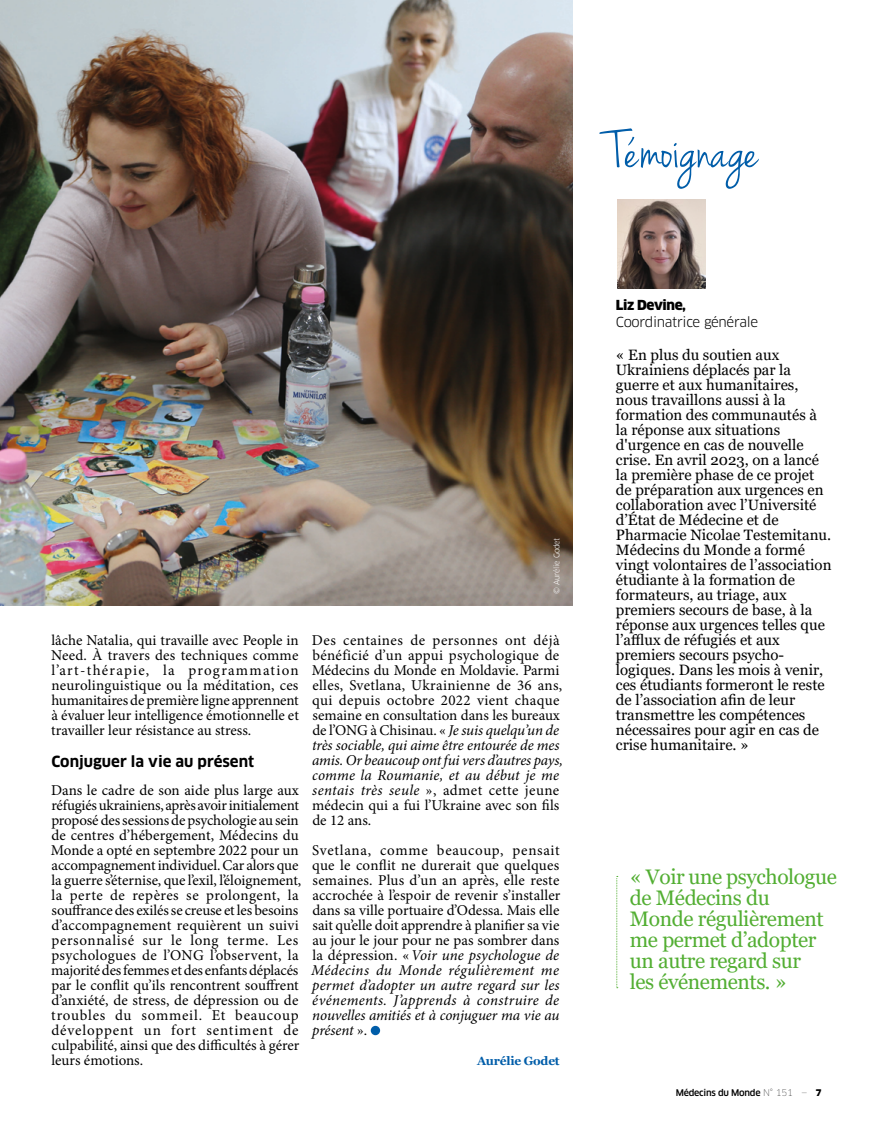
<style>
.page{position:relative;width:872px;height:1127px;background:#fff}
.page>*{position:absolute;margin:0;border:0;box-sizing:border-box;transform-origin:0 0}
.t1{font:55.5px "Jenna Sue";color:#005da9}
.t2{font:21px/21px "Georgia";letter-spacing:-.02em;color:#52ae32}
.t3{font:15px/15px "Minion Pro";color:#000;text-align:justify}
.t4{font:15px/15px "Georgia";color:#000}
.t5{font:700 15px "Clan OT";color:#000}
.t6{font:13.5px "Clan OT";letter-spacing:-.025em;color:#000}
.t7{font:900 13.5px "Clan OT";letter-spacing:-.025em;color:#000}
.t8{font:700 12px "Georgia";letter-spacing:-.02em;color:#005da9}
.t9{font:500 9px "Clan OT";letter-spacing:-.025em;color:#000}
.t10{font:7.5px "Clan OT";letter-spacing:-.03em;color:#fff}
.s1{font-style:italic}
.s2{font-weight:100}
.s3{font-weight:900}
</style>
<div class="page">
<img style="left:0;top:0;width:573px;height:605px">
<svg style="left:616px;top:876px;width:2px;height:112px"></svg>
<div style="left:371px;top:1026px;width:9px;height:9px;background:#005da9;border-radius:50%"></div>
<img style="left:617px;top:199px;width:89px;height:89px">
<h1 class="t1" style="left:610px;top:119px;width:149px">Temoignage</h1>
<h1 class="t1" style="left:630px;top:91px;width:8px">,</h1>
<p class="t10" style="left:552px;top:594px;width:58px;rotate:-90deg">© Aurélie Godet</p>
<p class="t3" style="left:51px;top:633px;width:249px">lâche Natalia, qui travaille avec People in Need. À travers des techniques comme l’art-thérapie, la programmation neurolinguistique ou la méditation, ces humanitaires de première ligne apprennent à évaluer leur intelligence émotionnelle et travailler leur résistance au stress.</p>
<p class="t5" style="left:51px;top:752px;width:204px">Conjuguer la vie au présent</p>
<p class="t3" style="left:51px;top:783px;width:252px;text-align:left">Dans le cadre de son aide plus large aux réfugiés ukrainiens, après avoir initialement proposé des sessions de psychologie au sein de centres d’hébergement, Médecins du Monde a opté en septembre 2022 pour un accompagnement individuel. Car alors que la guerre s’éternise, que l’exil, l’éloignement, la perte de repères se prolongent, la souffrance des exilés se creuse et les besoins d’accompagnement requièrent un suivi personnalisé sur le long terme. Les psychologues de l’ONG l’observent, la majorité des femmes et des enfants déplacés par le conflit qu’ils rencontrent souffrent d’anxiété, de stress, de dépression ou de troubles du sommeil. Et beaucoup développent un fort sentiment de culpabilité, ainsi que des difficultés à gérer leurs émotions.</p>
<p class="t3" style="left:312px;top:633px;width:253px;text-align:left">Des centaines de personnes ont déjà bénéficié d’un appui psychologique de Médecins du Monde en Moldavie. Parmi elles, Svetlana, Ukrainienne de 36 ans, qui depuis octobre 2022 vient chaque semaine en consultation dans les bureaux de l’ONG à Chisinau. « <span class="s1">Je suis quelqu’un de très sociable, qui aime être entourée de mes amis. Or beaucoup ont fui vers d’autres pays, comme la Roumanie, et au début je me sentais très seule</span> », admet cette jeune médecin qui a fui l’Ukraine avec son fils de 12 ans.</p>
<p class="t3" style="left:311px;top:843px;width:251px">Svetlana, comme beaucoup, pensait que le conflit ne durerait que quelques semaines. Plus d’un an après, elle reste accrochée à l’espoir de revenir s’installer dans sa ville portuaire d’Odessa. Mais elle sait qu’elle doit apprendre à planifier sa vie au jour le jour pour ne pas sombrer dans la dépression. «<span class="s1">Voir une psychologue de Médecins du Monde régulièrement me permet d’adopter un autre regard sur les événements. J’apprends à construire de nouvelles amitiés et à conjuguer ma vie au présent</span> ».</p>
<p class="t8" style="left:477px;top:1052px;width:84px">Aurélie Godet</p>
<p class="t7" style="left:616px;top:297px;width:72px">Liz Devine,</p>
<p class="t6" style="left:616px;top:314px;width:144px">Coordinatrice générale</p>
<p class="t4" style="left:616px;top:348px;width:217px">« En plus du soutien aux<br>Ukrainiens déplacés par la guerre et aux humanitaires, nous travaillons aussi à la formation des communautés à la réponse aux situations d'urgence en cas de nouvelle crise. En avril 2023, on a lancé la première phase de ce projet de préparation aux urgences en collaboration avec l’Université d’État de Médecine et de<br>Pharmacie Nicolae Testemitanu.<br>Médecins du Monde a formé vingt volontaires de l’association étudiante à la formation de formateurs, au triage, aux premiers secours de base, à la réponse aux urgences telles que l’afflux de réfugiés et aux premiers secours psycho&shy;logiques. Dans les mois à venir, ces étudiants formeront le reste de l’association afin de leur transmettre les compétences nécessaires pour agir en cas de crise humanitaire. »</p>
<h2 class="t2" style="left:630px;top:866px;width:208px">« Voir une psychologue de Médecins du<br>Monde régulièrement me permet d’adopter un autre regard sur<br>les événements. »</h2>
<p class="t9" style="left:675px;top:1087px;width:147px">Médecins du Monde <span class="s2">N° 151 —</span> <span class="s3">7</span></p>
</div>
